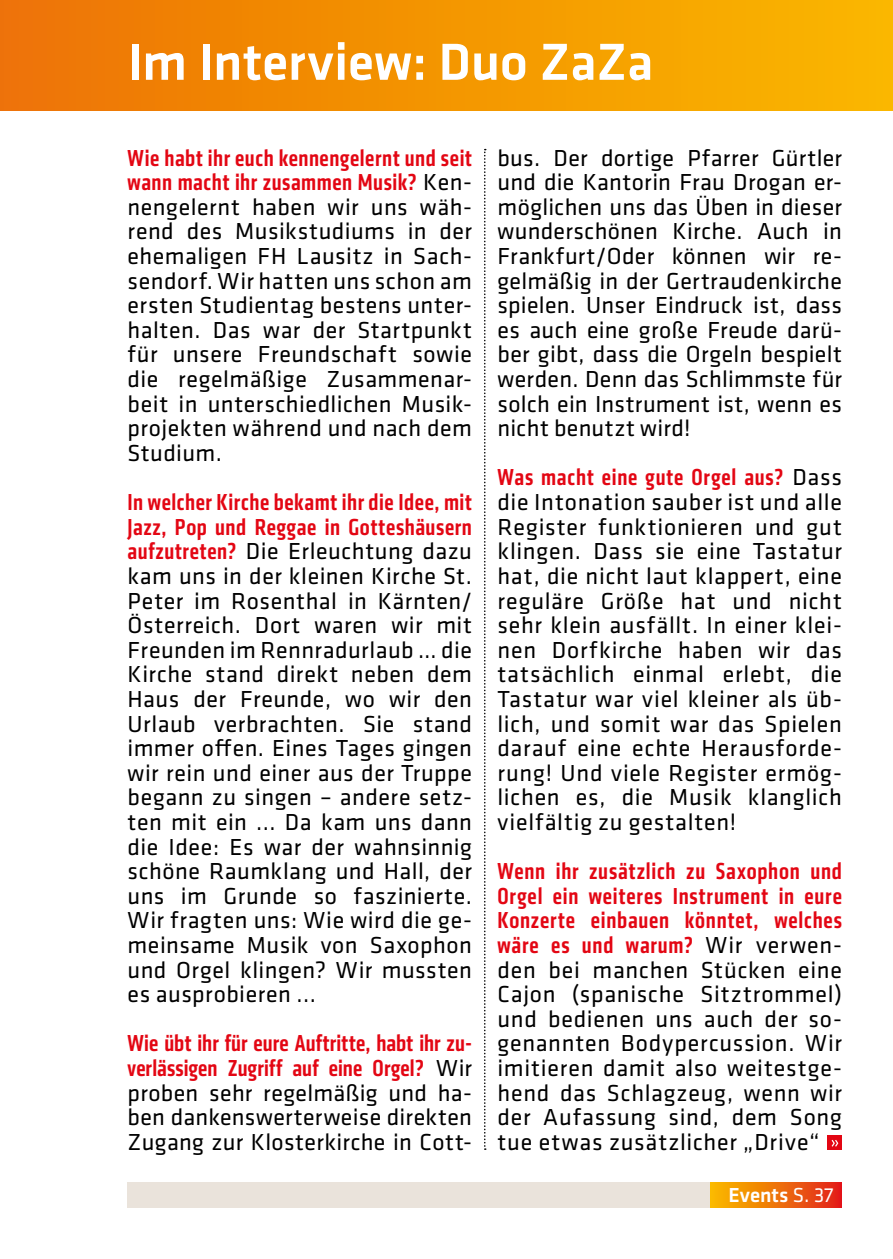
<style>
.page{position:relative;width:893px;height:1259px;background:#fff}
.page>*{position:absolute;margin:0;border:0;box-sizing:border-box;transform-origin:0 0}
.t1{font:500 54px "Klavika Basic";letter-spacing:-.005em;color:#fff}
.t2{font:24px/24.6px "Klavika Basic";letter-spacing:.025em;color:#000;text-align:justify}
.t3{font:500 24px/24.6px "Klavika Condensed";letter-spacing:.025em;color:#e30613}
.t4{font:500 24px/24.6px "Klavika Condensed";letter-spacing:.005em;color:#e30613}
.t5{font:500 21px "Klavika Basic";color:#fff}
.s1{font-family:"Klavika Basic";font-weight:400;color:#000}
.s2{font-family:"Klavika Condensed";font-weight:500;color:#e30613}
.s3{font-weight:400}
</style>
<div class="page">
<div style="left:128px;top:1182px;width:714px;height:26px;background:#eae3db"></div>
<div style="left:0;top:0;width:893px;height:111px;background:linear-gradient(to right,#ed7305,#fab800)"></div>
<svg style="left:484px;top:149px;width:2px;height:1001px"></svg>
<div style="left:828px;top:1136px;width:14px;height:14px;background:#e30613"></div>
<svg style="left:831px;top:1139px;width:7px;height:7px"></svg>
<div style="left:710px;top:1182px;width:132px;height:26px;background:linear-gradient(to right,#fac000,#e2211a)"></div>
<h1 class="t1" style="left:128px;top:25px;width:527px">Im Interview: Duo ZaZa</h1>
<p class="t3" style="left:128px;top:145px;width:346px">Wie habt ihr euch kennengelernt und seit wann macht ihr zusammen Musik? <span class="s1">Ken-</span></p>
<p class="t2" style="left:128px;top:194px;width:346px">nengelernt haben wir uns wäh&shy;rend des Musikstudiums in der ehemaligen FH Lausitz in Sach&shy;sendorf. Wir hatten uns schon am ersten Studientag bestens unter&shy;halten. Das war der Startpunkt für unsere Freundschaft sowie die regelmäßige Zusammenar&shy;beit in unterschiedlichen Musik&shy;projekten während und nach dem Studium.</p>
<p class="t3" style="left:128px;top:490px;width:346px">In welcher Kirche bekamt ihr die Idee, mit<br>Jazz, Pop und Reggae in Gotteshäusern</p>
<p class="t2" style="left:128px;top:538px;width:346px"><span class="s2">aufzutreten?</span> Die Erleuchtung dazu kam uns in der kleinen Kirche St.<br>Peter im Rosenthal in Kärnten/ Österreich. Dort waren wir mit Freunden im Rennradurlaub … die Kirche stand direkt neben dem Haus der Freunde, wo wir den Urlaub verbrachten. Sie stand immer offen. Eines Tages gingen wir rein und einer aus der Truppe begann zu singen – andere setz&shy;ten mit ein ... Da kam uns dann die Idee: Es war der wahnsinnig schöne Raumklang und Hall, der uns im Grunde so faszinierte.<br>Wir fragten uns: Wie wird die ge&shy;meinsame Musik von Saxophon und Orgel klingen? Wir mussten es ausprobieren ...</p>
<p class="t4" style="left:128px;top:1031px;width:346px">Wie übt ihr für eure Auftritte, habt ihr zu&shy;verlässigen Zugriff auf eine Orgel? <span class="s1">Wir</span></p>
<p class="t2" style="left:128px;top:1079px;width:346px">proben sehr regelmäßig und ha&shy;ben dankenswerterweise direkten Zugang zur Klosterkirche in Cott-</p>
<p class="t2" style="left:497px;top:145px;width:346px">bus. Der dortige Pfarrer Gürtler und die Kantorin Frau Drogan er&shy;möglichen uns das Üben in dieser wunderschönen Kirche. Auch in Frankfurt/Oder können wir re&shy;gelmäßig in der Gertraudenkirche spielen. Unser Eindruck ist, dass es auch eine große Freude darü&shy;ber gibt, dass die Orgeln bespielt werden. Denn das Schlimmste für solch ein Instrument ist, wenn es nicht benutzt wird!</p>
<p class="t3" style="left:497px;top:465px;width:346px">Was macht eine gute Orgel aus? <span class="s1">Dass</span></p>
<p class="t2" style="left:497px;top:489px;width:346px">die Intonation sauber ist und alle Register funktionieren und gut klingen. Dass sie eine Tastatur hat, die nicht laut klappert, eine reguläre Größe hat und nicht sehr klein ausfällt. In einer klei&shy;nen Dorfkirche haben wir das tatsächlich einmal erlebt, die Tastatur war viel kleiner als üb&shy;lich, und somit war das Spielen darauf eine echte Herausforde&shy;rung! Und viele Register ermög&shy;lichen es, die Musik klanglich vielfältig zu gestalten!</p>
<p class="t3" style="left:497px;top:859px;width:346px;text-align:justify">Wenn ihr zusätzlich zu Saxophon und Orgel ein weiteres Instrument in eure Konzerte einbauen könntet, welches wäre es und warum? <span class="s1">Wir verwen-</span></p>
<p class="t2" style="left:497px;top:956px;width:346px">den bei manchen Stücken eine Cajon (spanische Sitztrommel) und bedienen uns auch der so&shy;genannten Bodypercussion. Wir imitieren damit also weitestge&shy;hend das Schlagzeug, wenn wir der Aufassung sind, dem Song tue etwas zusätzlicher „Drive“</p>
<p class="t5" style="left:728px;top:1181px;width:106px">Events <span class="s3">S. 37</span></p>
</div>
